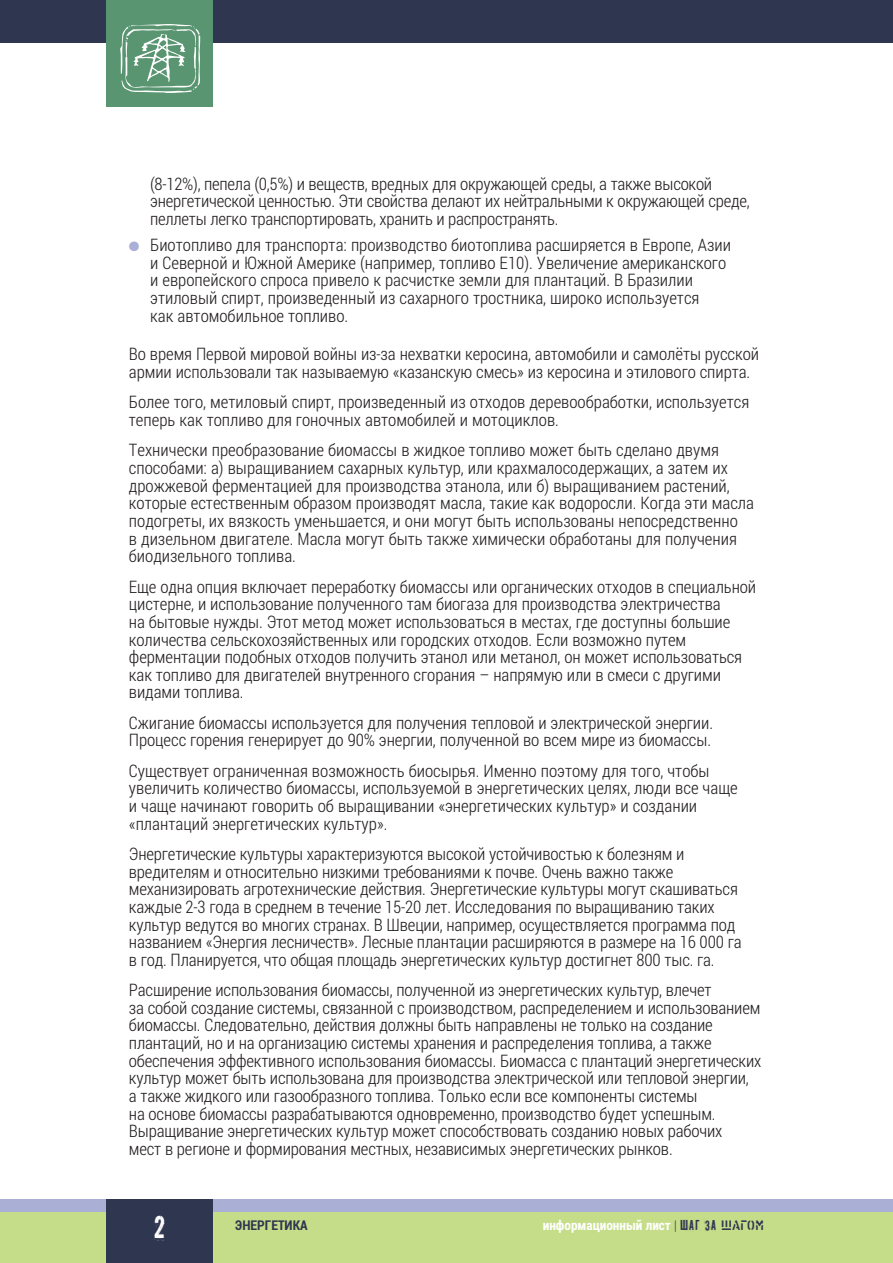
<style>
.page{position:relative;width:893px;height:1263px;background:#fff}
.page>*{position:absolute;margin:0;border:0;box-sizing:border-box;transform-origin:0 0}
.t1{font:30px "PF Fuel Pro";color:#fff}
.t2{font:300 17.25px/17.5px "Roboto Condensed";letter-spacing:-.005em;color:#231f20}
.t3{font:700 13.5px "Roboto Condensed";color:#fff}
.t4{font:700 13.5px "Roboto Condensed";color:#2f3650}
.s1{color:#aaafd5}
.s2{font-weight:300;color:#2f3650}
.s3{font-family:"PF Fuel Pro";font-weight:400;color:#2f3650}
.s4{font-family:"Logistica Two";font-weight:400;color:#2f3650}
</style>
<div class="page">
<div style="left:0;top:0;width:892px;height:43px;background:#2f3650"></div>
<div style="left:0;top:1199px;width:892px;height:13px;background:#aaafd5"></div>
<div style="left:0;top:1212px;width:892px;height:51px;background:#c5dd88"></div>
<div style="left:106px;top:1199px;width:106px;height:64px;background:#2f3650"></div>
<div style="left:106px;top:0;width:106px;height:106px;background:#5a9571"></div>
<svg style="left:120px;top:24px;width:80px;height:69px"></svg>
<p class="t2" style="left:150px;top:177px;width:601px">(8-12%), пепела (0,5%) и веществ, вредных для окружающей среды, а также высокой энергетической ценностью. Эти свойства делают их нейтральными к окружающей среде, пеллеты легко транспортировать, хранить и распространять.</p>
<p class="t2" style="left:150px;top:238px;width:582px;text-indent:-21px"><span class="s1">●</span> Биотопливо для транспорта: производство биотоплива расширяется в Европе, Азии и Северной и Южной Америке (например, топливо E10). Увеличение американского и европейского спроса привело к расчистке земли для плантаций. В Бразилии этиловый спирт, произведенный из сахарного тростника, широко используется<br>как автомобильное топливо.</p>
<p class="t2" style="left:129px;top:348px;width:631px">Во время Первой мировой войны из-за нехватки керосина, автомобили и самолёты русской армии использовали так называемую «казанскую смесь» из керосина и этилового спирта.</p>
<p class="t2" style="left:129px;top:396px;width:622px">Более того, метиловый спирт, произведенный из отходов деревообработки, используется теперь как топливо для гоночных автомобилей и мотоциклов.</p>
<p class="t2" style="left:129px;top:444px;width:626px">Технически преобразование биомассы в жидкое топливо может быть сделано двумя способами: а) выращиванием сахарных культур, или крахмалосодержащих, а затем их дрожжевой ферментацией для производства этанола, или б) выращиванием растений, которые естественным образом производят масла, такие как водоросли. Когда эти масла подогреты, их вязкость уменьшается, и они могут быть использованы непосредственно<br>в дизельном двигателе. Масла могут быть также химически обработаны для получения биодизельного топлива.</p>
<p class="t2" style="left:129px;top:580px;width:629px">Еще одна опция включает переработку биомассы или органических отходов в специальной цистерне, и использование полученного там биогаза для производства электричества<br>на бытовые нужды. Этот метод может использоваться в местах, где доступны большие количества сельскохозяйственных или городских отходов. Если возможно путем ферментации подобных отходов получить этанол или метанол, он может использоваться как топливо для двигателей внутренного сгорания – напрямую или в смеси с другими видами топлива.</p>
<p class="t2" style="left:129px;top:716px;width:585px">Сжигание биомассы используется для получения тепловой и электрической энергии.<br>Процесс горения генерирует до 90% энергии, полученной во всем мире из биомассы.</p>
<p class="t2" style="left:129px;top:764px;width:610px">Существует ограниченная возможность биосырья. Именно поэтому для того, чтобы увеличить количество биомассы, используемой в энергетических целях, люди все чаще и чаще начинают говорить об выращивании «энергетических культур» и создании «плантаций энергетических культур».</p>
<p class="t2" style="left:129px;top:847px;width:614px">Энергетические культуры характеризуются высокой устойчивостью к болезням и вредителям и относительно низкими требованиями к почве. Очень важно также механизировать агротехнические действия. Энергетические культуры могут скашиваться каждые 2-3 года в среднем в течение 15-20 лет. Исследования по выращиванию таких культур ведутся во многих странах. В Швеции, например, осуществляется программа под названием «Энергия лесничеств». Лесные плантации расширяются в размере на 16 000 га в год. Планируется, что общая площадь энергетических культур достигнет 800 тыс. га.</p>
<p class="t2" style="left:129px;top:983px;width:634px">Расширение использования биомассы, полученной из энергетических культур, влечет<br>за собой создание системы, связанной с производством, распределением и использованием биомассы. Следовательно, действия должны быть направлены не только на создание плантаций, но и на организацию системы хранения и распределения топлива, а также обеспечения эффективного использования биомассы. Биомасса с плантаций энергетических культур может быть использована для производства электрической или тепловой энергии,<br>а также жидкого или газообразного топлива. Только если все компоненты системы<br>на основе биомассы разрабатываются одновременно, производство будет успешным.<br>Выращивание энергетических культур может способствовать созданию новых рабочих<br>мест в регионе и формирования местных, независимых энергетических рынков.</p>
<h1 class="t1" style="left:153px;top:1210px;width:15px">2</h1>
<p class="t4" style="left:235px;top:1216px;width:74px">ЭНЕРГЕТИКА</p>
<p class="t3" style="left:543px;top:1216px;width:223px">информационный лист <span class="s2">|</span> <span class="s3">Шаг за</span> <span class="s4">шагом</span></p>
</div>
